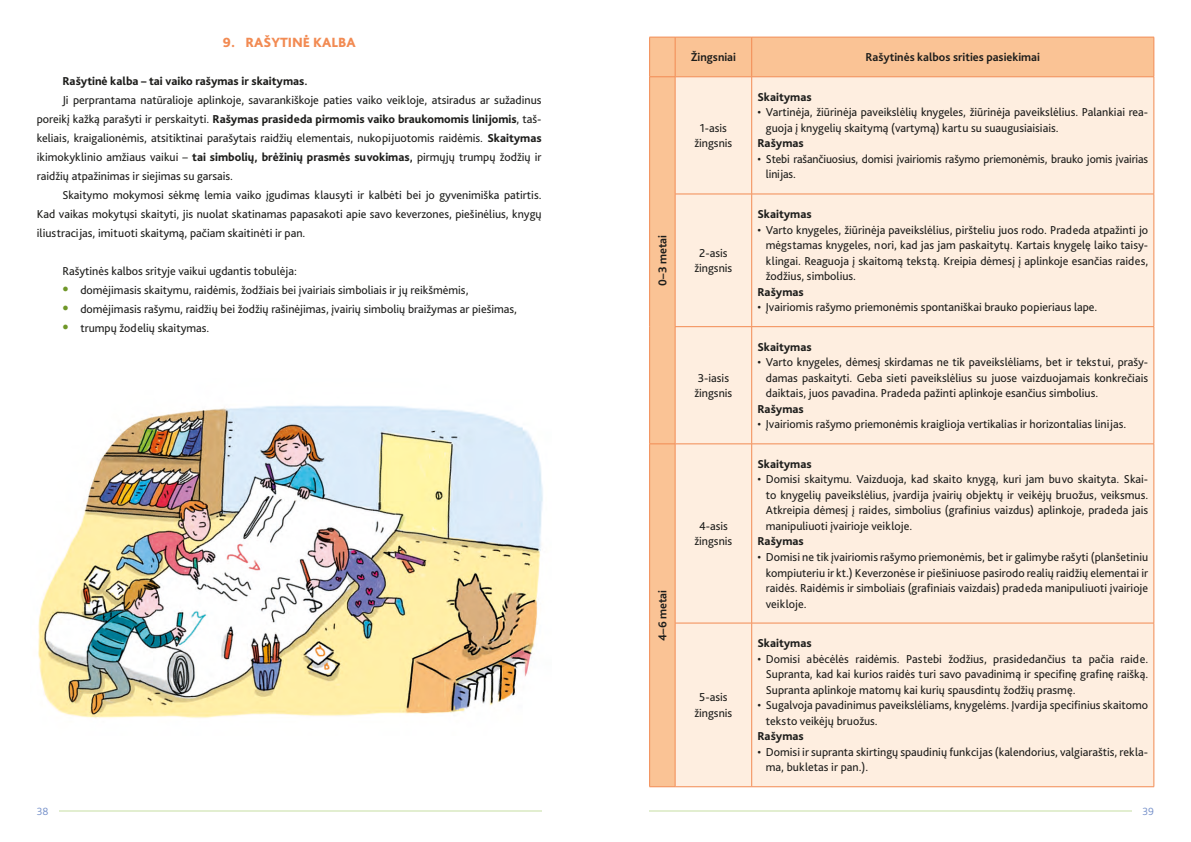
<style>
.page{position:relative;width:1191px;height:842px;background:#fff}
.page>*{position:absolute;margin:0;border:0;box-sizing:border-box;transform-origin:0 0}
.t1{font:800 14px "Bliss Pro";color:#f28b53}
.t2{font:12px/15.5px "Bliss Pro";color:#1d1d1b}
.t3{font:800 12px "Bliss Pro";color:#1d1d1b}
.t4{font:700 12px "Bliss Pro";color:#1d1d1b}
.t5{font:300 11px "Bliss Pro";color:#748fc9}
.s1{font-weight:700}
.s2{font-weight:400}
.s3{font-weight:800}
.s4{font-weight:700;font-size:19px;color:#6f9728}
</style>
<div class="page">
<div style="left:650px;top:38px;width:503px;height:748px;background:#fac395"></div>
<div style="left:676px;top:78px;width:477px;height:708px;background:#feeee0"></div>
<hr style="left:649px;top:77px;width:1px;height:117px;background:#f28b53">
<hr style="left:649px;top:194px;width:1px;height:133px;background:#f28b53">
<hr style="left:649px;top:327px;width:1px;height:117px;background:#f28b53">
<hr style="left:675px;top:77px;width:1px;height:117px;background:#f28b53">
<hr style="left:751px;top:77px;width:1px;height:117px;background:#f28b53">
<hr style="left:1153px;top:77px;width:1px;height:117px;background:#f28b53">
<hr style="left:675px;top:194px;width:76px;height:1px;background:#f28b53">
<hr style="left:675px;top:194px;width:1px;height:132px;background:#f28b53">
<hr style="left:751px;top:194px;width:403px;height:1px;background:#f28b53">
<hr style="left:751px;top:194px;width:1px;height:132px;background:#f28b53">
<hr style="left:1153px;top:194px;width:1px;height:132px;background:#f28b53">
<hr style="left:675px;top:326px;width:76px;height:1px;background:#f28b53">
<hr style="left:675px;top:327px;width:1px;height:117px;background:#f28b53">
<hr style="left:751px;top:326px;width:403px;height:1px;background:#f28b53">
<hr style="left:751px;top:327px;width:1px;height:117px;background:#f28b53">
<hr style="left:1153px;top:327px;width:1px;height:117px;background:#f28b53">
<svg style="left:650px;top:444px;width:25px;height:1px"></svg>
<hr style="left:649px;top:444px;width:1px;height:179px;background:#f28b53">
<hr style="left:649px;top:623px;width:1px;height:163px;background:#f28b53">
<hr style="left:675px;top:444px;width:76px;height:1px;background:#f28b53">
<hr style="left:675px;top:444px;width:1px;height:179px;background:#f28b53">
<hr style="left:751px;top:444px;width:403px;height:1px;background:#f28b53">
<hr style="left:751px;top:444px;width:1px;height:179px;background:#f28b53">
<hr style="left:1153px;top:444px;width:1px;height:179px;background:#f28b53">
<hr style="left:675px;top:623px;width:76px;height:1px;background:#f28b53">
<hr style="left:675px;top:623px;width:1px;height:163px;background:#f28b53">
<hr style="left:751px;top:623px;width:403px;height:1px;background:#f28b53">
<hr style="left:751px;top:623px;width:1px;height:163px;background:#f28b53">
<hr style="left:1153px;top:623px;width:1px;height:163px;background:#f28b53">
<svg style="left:650px;top:37px;width:25px;height:1px"></svg>
<hr style="left:649px;top:37px;width:1px;height:40px;background:#f28b53">
<hr style="left:675px;top:37px;width:76px;height:1px;background:#f28b53">
<hr style="left:675px;top:37px;width:1px;height:40px;background:#f28b53">
<hr style="left:751px;top:37px;width:403px;height:1px;background:#f28b53">
<hr style="left:751px;top:37px;width:1px;height:40px;background:#f28b53">
<hr style="left:1153px;top:37px;width:1px;height:40px;background:#f28b53">
<svg style="left:649px;top:77px;width:26px;height:1px"></svg>
<hr style="left:675px;top:77px;width:76px;height:1px;background:#f28b53">
<hr style="left:751px;top:77px;width:403px;height:1px;background:#f28b53">
<svg style="left:649px;top:786px;width:26px;height:1px"></svg>
<hr style="left:675px;top:786px;width:76px;height:1px;background:#f28b53">
<hr style="left:751px;top:786px;width:403px;height:1px;background:#f28b53">
<img style="left:38px;top:405px;width:505px;height:313px">
<hr style="left:60px;top:810px;width:481px;height:2px;background:#e2eed0">
<hr style="left:650px;top:810px;width:482px;height:2px;background:#e2eed0">
<p class="t1" style="left:223px;top:33px;width:134px">9. RAŠYTINĖ KALBA</p>
<p class="t3" style="left:62px;top:73px;width:247px">Rašytinė kalba – tai vaiko rašymas ir skaitymas<span class="s1">.</span></p>
<p class="t2" style="left:62px;top:92px;width:481px">Ji perprantama natūralioje aplinkoje, savarankiškoje paties vaiko veikloje, atsiradus ar sužadinus</p>
<p class="t3" style="left:37px;top:111px;width:506px"><span class="s2">poreikį kažką parašyti ir perskaityti.</span> Rašymas prasideda pirmomis vaiko braukomomis linijomis<span class="s2">, taš-</span></p>
<p class="t2" style="left:37px;top:130px;width:506px">keliais, kraigalionėmis, atsitiktinai parašytais raidžių elementais, nukopijuotomis raidėmis. <span class="s3">Skaitymas</span></p>
<p class="t2" style="left:37px;top:149px;width:506px">ikimokyklinio amžiaus vaikui – <span class="s3">tai simbolių, brėžinių prasmės suvokimas</span><span class="s1">,</span> pirmųjų trumpų žodžių ir</p>
<p class="t2" style="left:37px;top:168px;width:198px">raidžių atpažinimas ir siejimas su garsais.</p>
<p class="t2" style="left:62px;top:187px;width:480px">Skaitymo mokymosi sėkmę lemia vaiko įgudimas klausyti ir kalbėti bei jo gyvenimiška patirtis.</p>
<p class="t2" style="left:37px;top:206px;width:506px">Kad vaikas mokytųsi skaityti, jis nuolat skatinamas papasakoti apie savo keverzones, piešinėlius, knygų</p>
<p class="t2" style="left:37px;top:225px;width:270px">iliustracijas, imituoti skaitymą, pačiam skaitinėti ir pan.</p>
<p class="t2" style="left:62px;top:263px;width:236px">Rašytinės kalbos srityje vaikui ugdantis tobulėja:</p>
<p class="t2" style="left:62px;top:282px;width:407px"><span class="s4">•</span> domėjimasis skaitymu, raidėmis, žodžiais bei įvairiais simboliais ir jų reikšmėmis,</p>
<p class="t2" style="left:62px;top:301px;width:456px"><span class="s4">•</span> domėjimasis rašymu, raidžių bei žodžių rašinėjimas, įvairių simbolių braižymas ar piešimas,</p>
<p class="t2" style="left:62px;top:320px;width:148px"><span class="s4">•</span> trumpų žodelių skaitymas.</p>
<p class="t4" style="left:655px;top:286px;width:52px;rotate:-90deg">0–3 metai</p>
<p class="t4" style="left:655px;top:641px;width:53px;rotate:-90deg">4–6 metai</p>
<p class="t4" style="left:691px;top:50px;width:47px">Žingsniai</p>
<p class="t4" style="left:865px;top:50px;width:176px">Rašytinės kalbos srities pasiekimai</p>
<p class="t2" style="left:694px;top:120px;width:39px;text-align:center">1-asis žingsnis</p>
<p class="t2" style="left:694px;top:245px;width:39px;text-align:center">2-asis žingsnis</p>
<p class="t2" style="left:694px;top:370px;width:39px">3-iasis žingsnis</p>
<p class="t2" style="left:694px;top:518px;width:39px;text-align:center">4-asis žingsnis</p>
<p class="t2" style="left:694px;top:689px;width:39px;text-align:center">5-asis žingsnis</p>
<p class="t3" style="left:757px;top:89px;width:56px">Skaitymas</p>
<p class="t2" style="left:766px;top:104px;width:384px;text-indent:-9px">• Vartinėja, žiūrinėja paveikslėlių knygeles, žiūrinėja paveikslėlius. Palankiai rea&shy;guoja į knygelių skaitymą (vartymą) kartu su suaugusiaisiais.</p>
<p class="t3" style="left:757px;top:136px;width:48px">Rašymas</p>
<p class="t2" style="left:766px;top:151px;width:384px;text-indent:-9px">• Stebi rašančiuosius, domisi įvairiomis rašymo priemonėmis, brauko jomis įvairias linijas.</p>
<p class="t3" style="left:757px;top:207px;width:56px">Skaitymas</p>
<p class="t2" style="left:766px;top:222px;width:384px;text-align:justify;text-indent:-9px">• Varto knygeles, žiūrinėja paveikslėlius, piršteliu juos rodo. Pradeda atpažinti jo mėgstamas knygeles, nori, kad jas jam paskaitytų. Kartais knygelę laiko taisy&shy;klingai. Reaguoja į skaitomą tekstą. Kreipia dėmesį į aplinkoje esančias raides, žodžius, simbolius.</p>
<p class="t3" style="left:757px;top:284px;width:48px">Rašymas</p>
<p class="t2" style="left:757px;top:299px;width:341px">• Įvairiomis rašymo priemonėmis spontaniškai brauko popieriaus lape.</p>
<p class="t3" style="left:757px;top:339px;width:56px">Skaitymas</p>
<p class="t2" style="left:766px;top:354px;width:384px;text-align:justify;text-indent:-9px">• Varto knygeles, dėmesį skirdamas ne tik paveikslėliams, bet ir tekstui, prašy&shy;damas paskaityti. Geba sieti paveikslėlius su juose vaizduojamais konkrečiais daiktais, juos pavadina. Pradeda pažinti aplinkoje esančius simbolius.</p>
<p class="t3" style="left:757px;top:401px;width:48px">Rašymas</p>
<p class="t2" style="left:757px;top:416px;width:370px">• Įvairiomis rašymo priemonėmis kraiglioja vertikalias ir horizontalias linijas.</p>
<p class="t3" style="left:757px;top:456px;width:56px">Skaitymas</p>
<p class="t2" style="left:766px;top:471px;width:384px;text-align:justify;text-indent:-9px">• Domisi skaitymu. Vaizduoja, kad skaito knygą, kuri jam buvo skaityta. Skai&shy;to knygelių paveikslėlius, įvardija įvairių objektų ir veikėjų bruožus, veiksmus.<br>Atkreipia dėmesį į raides, simbolius (grafinius vaizdus) aplinkoje, pradeda jais manipuliuoti įvairioje veikloje.</p>
<p class="t3" style="left:757px;top:534px;width:48px">Rašymas</p>
<p class="t2" style="left:766px;top:549px;width:384px;text-align:justify;text-indent:-9px">• Domisi ne tik įvairiomis rašymo priemonėmis, bet ir galimybe rašyti (planšetiniu kompiuteriu ir kt.) Keverzonėse ir piešiniuose pasirodo realių raidžių elementai ir raidės. Raidėmis ir simboliais (grafiniais vaizdais) pradeda manipuliuoti įvairioje veikloje.</p>
<p class="t3" style="left:757px;top:636px;width:56px">Skaitymas</p>
<p class="t2" style="left:766px;top:651px;width:384px;text-align:justify;text-indent:-9px">• Domisi abėcėlės raidėmis. Pastebi žodžius, prasidedančius ta pačia raide.<br>Supranta, kad kai kurios raidės turi savo pavadinimą ir specifinę grafinę raišką.<br>Supranta aplinkoje matomų kai kurių spausdintų žodžių prasmę.</p>
<p class="t2" style="left:766px;top:697px;width:384px;text-indent:-9px">• Sugalvoja pavadinimus paveikslėliams, knygelėms. Įvardija specifinius skaitomo teksto veikėjų bruožus.</p>
<p class="t3" style="left:757px;top:729px;width:48px">Rašymas</p>
<p class="t2" style="left:766px;top:744px;width:384px;text-indent:-9px">• Domisi ir supranta skirtingų spaudinių funkcijas (kalendorius, valgiaraštis, rekla&shy;ma, bukletas ir pan.).</p>
<p class="t5" style="left:37px;top:804px;width:13px">38</p>
<p class="t5" style="left:1142px;top:804px;width:13px">39</p>
</div>
